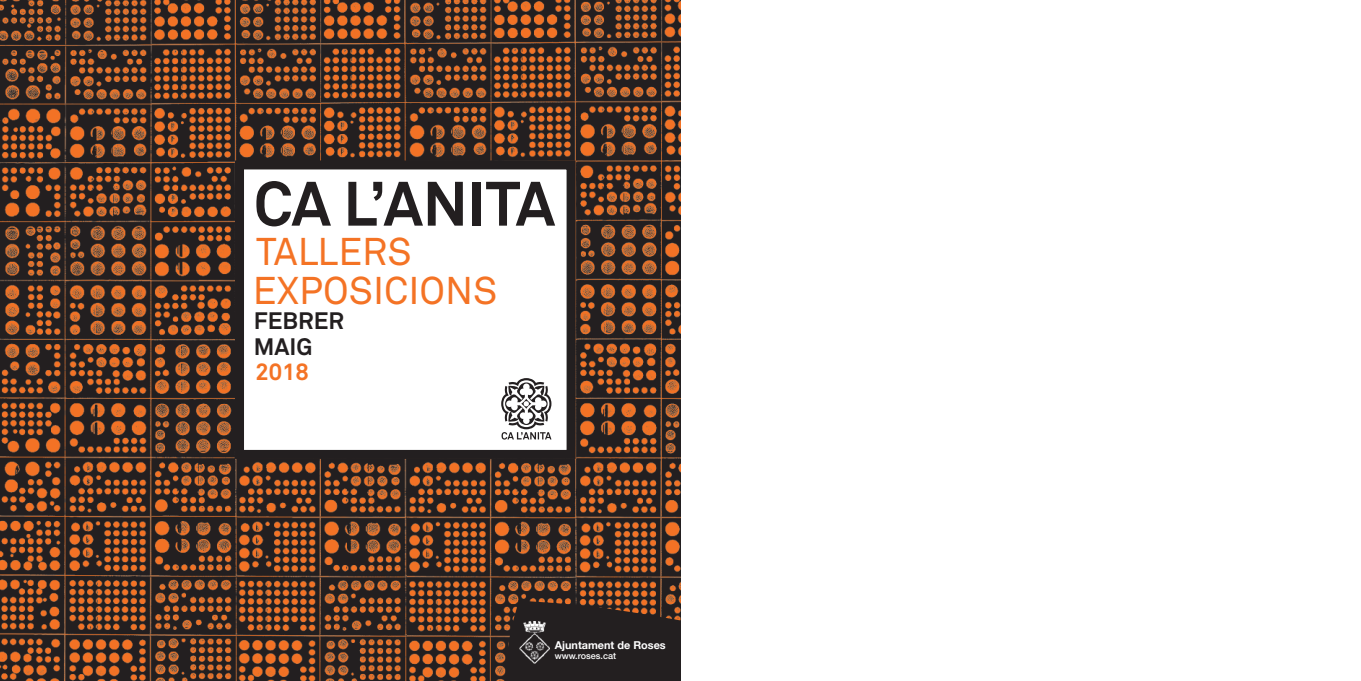
<style>
.page{position:relative;width:1361px;height:681px;background:#fff}
.page>*{position:absolute;margin:0;border:0;box-sizing:border-box;transform-origin:0 0}
.t1{font:700 61.8px "Akkurat";letter-spacing:-.005em;color:#231f20}
.t2{font:38.25px/38.2px "Akkurat";color:#f47325}
.t3{font:700 23.55px/25.5px "Akkurat";color:#231f20}
.t4{font:700 23.55px "Akkurat";color:#f47325}
.t5{font:700 10.8px "Helvetica Neue";color:#fff}
.t6{font:500 9px "Helvetica Neue";color:#fff}
</style>
<div class="page">
<img style="left:0;top:0;width:680px;height:680px">
<div style="left:244px;top:169px;width:322px;height:280px;background:#fff"></div>
<div style="left:235px;top:160px;width:340px;height:298px;border:9px solid #231f20"></div>
<svg style="left:501px;top:378px;width:50px;height:61px"></svg>
<svg style="left:505px;top:600px;width:175px;height:80px;background:#332621"></svg>
<div style="left:555px;top:627px;width:118px;height:33px;background:#231f20"></div>
<div style="left:519px;top:620px;width:31px;height:44px;background:#231f20"></div>
<img style="left:519px;top:621px;width:31px;height:42px">
<h1 class="t1" style="left:254px;top:182px;width:303px">CA L’ANITA</h1>
<p class="t2" style="left:253px;top:237px;width:246px">TALLERS<br>EXPOSICIONS</p>
<p class="t3" style="left:254px;top:310px;width:92px">FEBRER<br>MAIG</p>
<p class="t4" style="left:255px;top:363px;width:55px">2018</p>
<p class="t5" style="left:555px;top:637px;width:113px">Ajuntament de Roses</p>
<p class="t6" style="left:555px;top:652px;width:63px">www.roses.cat</p>
</div>
